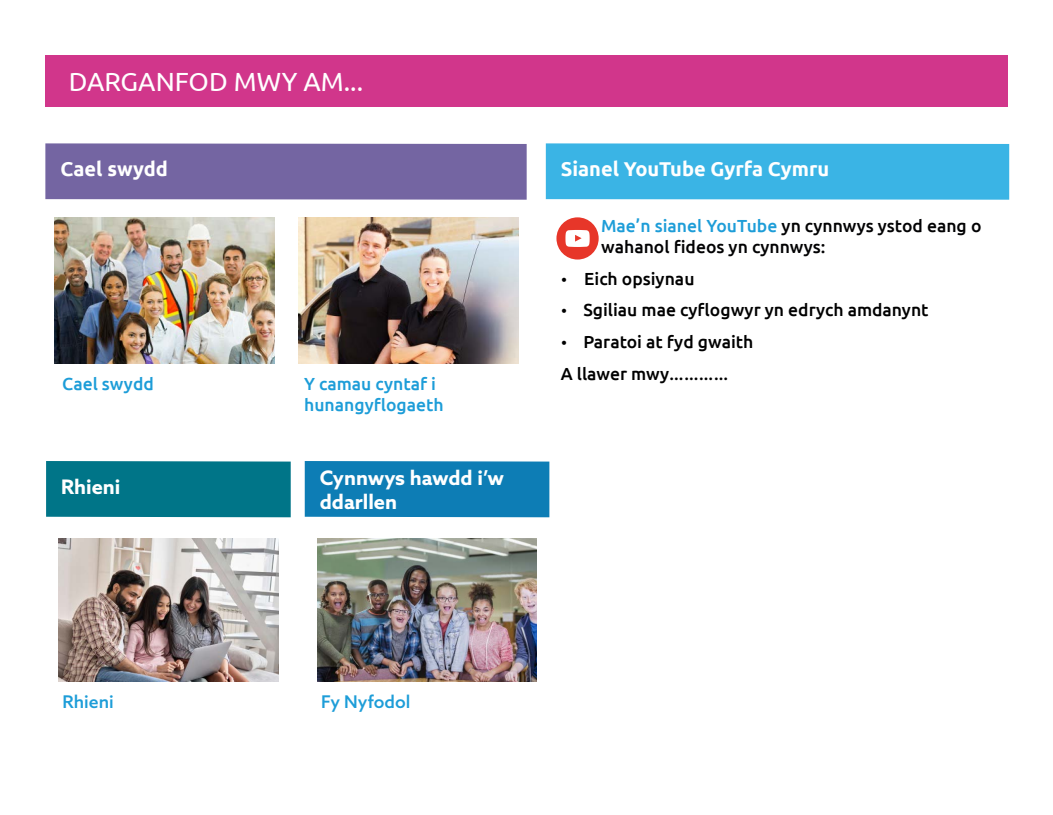
<style>
.page{position:relative;width:1053px;height:815px;background:#fff}
.page>*{position:absolute;margin:0;border:0;box-sizing:border-box;transform-origin:0 0}
.t1{font:26.25px "Ubuntu";color:#fff}
.t2{font:700 20px "Ubuntu";color:#fff}
.t3{font:700 20px/24px "Azo Sans";color:#fff}
.t4{font:500 17.5px/31.6px "Ubuntu";color:#000}
.t5{font:500 17.5px/21px "Ubuntu";color:#020203}
.t6{font:500 17.5px/21px "Ubuntu";color:#1d9dd8}
.t7{font:500 17.5px "Azo Sans";color:#1d9dd8}
.s1{color:#1d9dd8}
.s2{font-family:"Azo Sans"}
</style>
<div class="page">
<div style="left:45px;top:56px;width:962px;height:51px;background:#d1368b"></div>
<div style="left:45px;top:143px;width:481px;height:57px;background:#7465a2"></div>
<img style="left:298px;top:217px;width:220px;height:147px">
<img style="left:54px;top:217px;width:220px;height:147px">
<div style="left:546px;top:143px;width:463px;height:57px;background:#3ab4e5"></div>
<svg style="left:556px;top:217px;width:42px;height:43px"></svg>
<div style="left:305px;top:461px;width:244px;height:56px;background:#0d7db5"></div>
<div style="left:46px;top:461px;width:245px;height:56px;background:#007588"></div>
<img style="left:317px;top:538px;width:220px;height:143px">
<img style="left:58px;top:538px;width:220px;height:143px">
<h1 class="t1" style="left:69px;top:66px;width:296px">DARGANFOD MWY AM...</h1>
<p class="t2" style="left:60px;top:157px;width:109px">Cael swydd</p>
<p class="t6" style="left:62px;top:372px;width:93px">Cael swydd</p>
<p class="t6" style="left:304px;top:372px;width:141px">Y camau cyntaf i hunangyflogaeth</p>
<p class="t3" style="left:61px;top:475px;width:61px">Rhieni</p>
<p class="t3" style="left:320px;top:466px;width:186px">Cynnwys hawdd i’w ddarllen</p>
<p class="t2" style="left:560px;top:157px;width:270px">Sianel YouTube Gyrfa Cymru</p>
<p class="t5" style="left:601px;top:215px;width:382px"><span class="s1">Mae’n sianel YouTube</span> yn cynnwys ystod eang o wahanol fideos yn cynnwys:</p>
<p class="t4" style="left:560px;top:262px;width:135px"><span class="s2">•</span> Eich opsiynau</p>
<p class="t4" style="left:560px;top:294px;width:369px"><span class="s2">•</span> Sgiliau mae cyflogwyr yn edrych amdanynt</p>
<p class="t4" style="left:560px;top:325px;width:194px"><span class="s2">•</span> Paratoi at fyd gwaith<br>A llawer mwy<span class="s2">…………</span></p>
<p class="t7" style="left:62px;top:690px;width:53px">Rhieni</p>
<p class="t7" style="left:321px;top:690px;width:91px">Fy Nyfodol</p>
</div>
